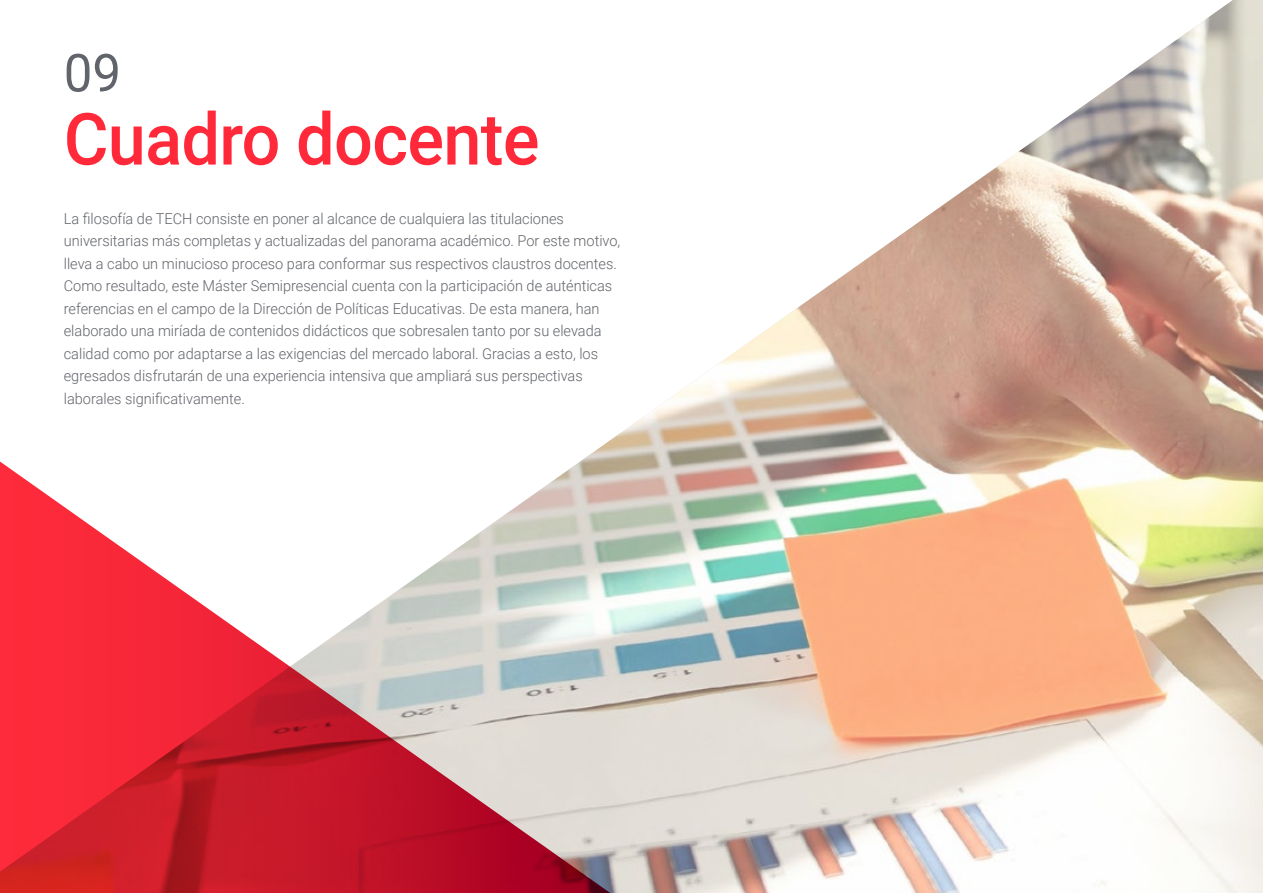
<style>
.page{position:relative;width:1263px;height:893px;background:#fff}
.page>*{position:absolute;margin:0;border:0;box-sizing:border-box;transform-origin:0 0}
.t1{font:500 72px "Roboto";letter-spacing:-.01em;color:#ff293a;scale:.95 1}
.t2{font:52.5px "Roboto";color:#61646a}
.t3{font:300 15px/22.5px "Roboto";color:#61646a}
</style>
<div class="page">
<img style="left:602px;top:0;width:661px;height:893px">
<svg style="left:0;top:446px;width:640px;height:447px"></svg>
<h2 class="t2" style="left:64px;top:36px;width:59px">09</h2>
<h1 class="t1" style="left:64px;top:89px;width:502px">Cuadro docente</h1>
<p class="t3" style="left:64px;top:207px;width:558px">La filosofía de TECH consiste en poner al alcance de cualquiera las titulaciones universitarias más completas y actualizadas del panorama académico. Por este motivo, lleva a cabo un minucioso proceso para conformar sus respectivos claustros docentes.<br>Como resultado, este Máster Semipresencial cuenta con la participación de auténticas referencias en el campo de la Dirección de Políticas Educativas. De esta manera, han elaborado una miríada de contenidos didácticos que sobresalen tanto por su elevada calidad como por adaptarse a las exigencias del mercado laboral. Gracias a esto, los egresados disfrutarán de una experiencia intensiva que ampliará sus perspectivas laborales significativamente.</p>
</div>
